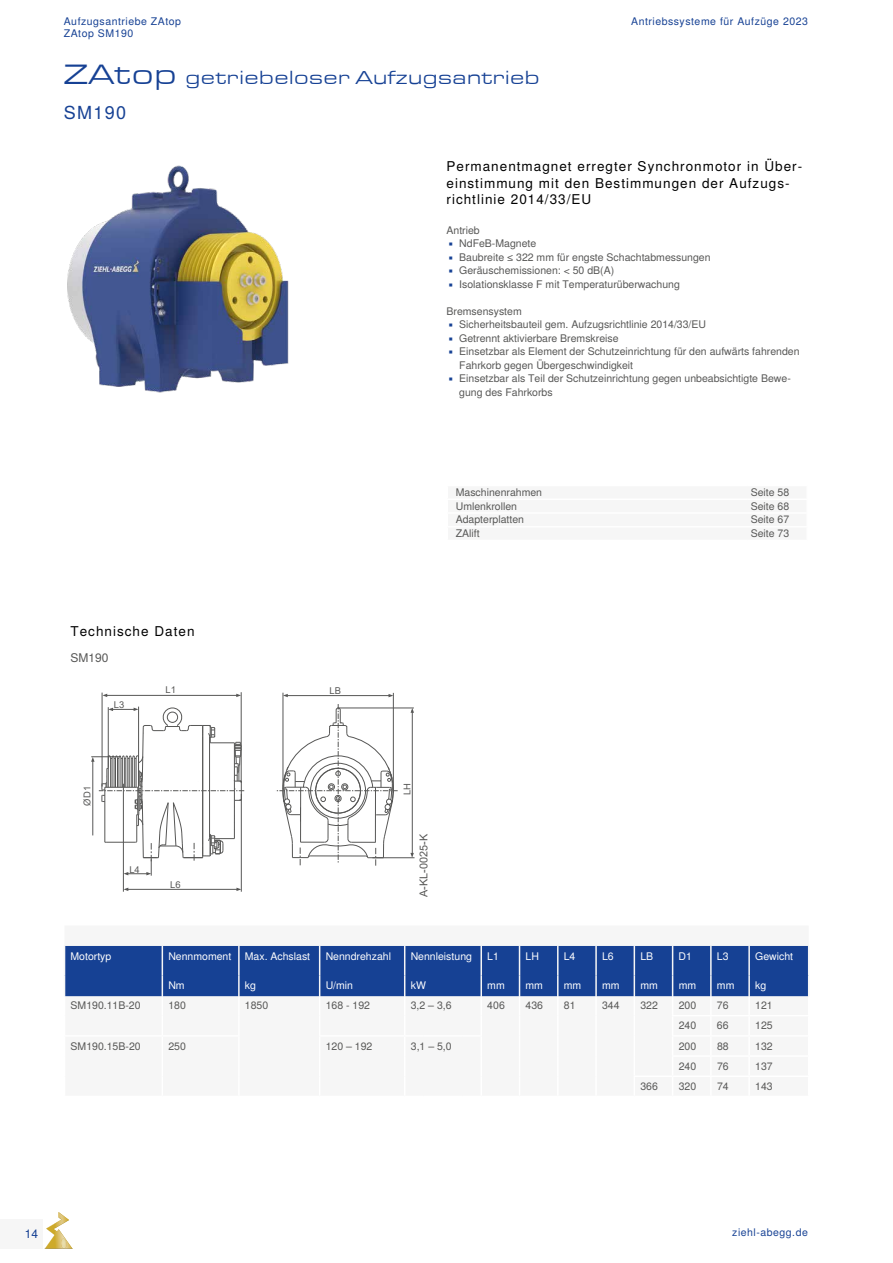
<style>
.page{position:relative;width:893px;height:1263px;background:#fff}
.page>*{position:absolute;margin:0;border:0;box-sizing:border-box;transform-origin:0 0}
.t1{font:18px "Eurostile Extended";letter-spacing:.025em;color:#164194}
.t2{font:18px "Ziehl Abegg Sans";letter-spacing:.075em;color:#164194}
.t3{font:13.5px/16.2px "Ziehl Abegg Sans";letter-spacing:.075em;color:#000}
.t4{font:12px "Ziehl Abegg Sans";color:#575756}
.t5{font:12px "Ziehl Abegg Sans";color:#164194}
.t6{font:10.8px "Arial";color:#575756}
.t7{font:10.5px/13.5px "Ziehl Abegg Sans";color:#575756}
.t8{font:10.5px "Ziehl Abegg Sans";color:#fff}
.t9{font:10.5px "Ziehl Abegg Sans";letter-spacing:.05em;color:#164194}
.t10{font:9.45px "Arial";color:#575756}
.s1{font-size:27px}
.s2{color:#164194}
</style>
<div class="page">
<img style="left:67px;top:165px;width:222px;height:228px">
<svg style="left:65px;top:945px;width:744px;height:1px"></svg>
<div style="left:64px;top:946px;width:745px;height:51px;background:#164194"></div>
<hr style="left:123px;top:784px;width:1px;height:108px;background:#575756">
<hr style="left:241px;top:794px;width:1px;height:98px;background:#575756">
<hr style="left:126px;top:889px;width:112px;height:1px;background:#575756">
<svg style="left:236px;top:888px;width:5px;height:3px"></svg>
<svg style="left:91px;top:707px;width:153px;height:169px"></svg>
<hr style="left:91px;top:756px;width:30px;height:1px;background:#575756">
<hr style="left:102px;top:693px;width:1px;height:93px;background:#575756">
<hr style="left:241px;top:692px;width:1px;height:91px;background:#575756">
<hr style="left:106px;top:695px;width:132px;height:1px;background:#575756">
<svg style="left:102px;top:694px;width:5px;height:3px"></svg>
<svg style="left:236px;top:694px;width:5px;height:3px"></svg>
<hr style="left:283px;top:693px;width:1px;height:96px;background:#575756">
<hr style="left:393px;top:693px;width:1px;height:100px;background:#575756">
<hr style="left:287px;top:695px;width:103px;height:1px;background:#575756">
<svg style="left:283px;top:694px;width:5px;height:3px"></svg>
<svg style="left:388px;top:694px;width:5px;height:3px"></svg>
<svg style="left:276px;top:704px;width:122px;height:162px"></svg>
<hr style="left:338px;top:708px;width:76px;height:1px;background:#575756">
<hr style="left:372px;top:857px;width:43px;height:1px;background:#575756">
<svg style="left:410px;top:853px;width:4px;height:5px"></svg>
<hr style="left:412px;top:710px;width:1px;height:144px;background:#575756">
<div style="left:0;top:1219px;width:43px;height:30px;background:#f6f6f6"></div>
<svg style="left:45px;top:1212px;width:28px;height:37px"></svg>
<p class="t9" style="left:64px;top:15px;width:119px">Aufzugsantriebe ZAtop</p>
<p class="t9" style="left:631px;top:15px;width:178px">Antriebssysteme für Aufzüge 2023</p>
<p class="t9" style="left:64px;top:28px;width:71px">ZAtop SM190</p>
<h1 class="t1" style="left:64px;top:67px;width:477px"><span class="s1">ZAtop</span> getriebeloser Aufzugsantrieb</h1>
<h1 class="t2" style="left:64px;top:103px;width:64px">SM190</h1>
<p class="t3" style="left:71px;top:623px;width:125px">Technische Daten</p>
<p class="t4" style="left:71px;top:650px;width:40px">SM190</p>
<p class="t10" style="left:114px;top:698px;width:12px">L3</p>
<p class="t10" style="left:166px;top:683px;width:12px">L1</p>
<p class="t10" style="left:329px;top:684px;width:13px">LB</p>
<p class="t10" style="left:81px;top:806px;width:22px;rotate:-90deg">ØD1</p>
<p class="t10" style="left:129px;top:863px;width:12px">L4</p>
<p class="t10" style="left:170px;top:878px;width:12px">L6</p>
<p class="t3" style="left:446px;top:159px;width:357px">Permanentmagnet erregter Synchronmotor in Über&shy;einstimmung mit den Bestimmungen der Aufzugs&shy;richtlinie 2014/33/EU</p>
<p class="t7" style="left:446px;top:223px;width:35px">Antrieb</p>
<p class="t7" style="left:446px;top:237px;width:91px"><span class="s2">▪</span> NdFeB-Magnete</p>
<p class="t7" style="left:446px;top:250px;width:266px"><span class="s2">▪</span> Baubreite ≤ 322 mm für engste Schachtabmessungen</p>
<p class="t7" style="left:446px;top:264px;width:169px"><span class="s2">▪</span> Geräuschemissionen: &lt; 50 dB(A)</p>
<p class="t7" style="left:446px;top:277px;width:235px"><span class="s2">▪</span> Isolationsklasse F mit Temperaturüberwachung</p>
<p class="t7" style="left:446px;top:304px;width:77px">Bremsensystem</p>
<p class="t7" style="left:446px;top:318px;width:261px"><span class="s2">▪</span> Sicherheitsbauteil gem. Aufzugsrichtlinie 2014/33/EU</p>
<p class="t7" style="left:446px;top:331px;width:174px"><span class="s2">▪</span> Getrennt aktivierbare Bremskreise</p>
<p class="t7" style="left:459px;top:345px;width:342px;text-indent:-13px"><span class="s2">▪</span> Einsetzbar als Element der Schutzeinrichtung für den aufwärts fahrenden<br>Fahrkorb gegen Übergeschwindigkeit</p>
<p class="t7" style="left:459px;top:372px;width:333px;text-indent:-13px"><span class="s2">▪</span> Einsetzbar als Teil der Schutzeinrichtung gegen unbeabsichtigte Bewe&shy;gung des Fahrkorbs</p>
<p class="t7" style="left:456px;top:486px;width:88px">Maschinenrahmen</p>
<p class="t7" style="left:751px;top:486px;width:40px">Seite 58</p>
<p class="t7" style="left:456px;top:499px;width:63px">Umlenkrollen</p>
<p class="t7" style="left:751px;top:499px;width:40px">Seite 68</p>
<p class="t7" style="left:456px;top:513px;width:70px">Adapterplatten</p>
<p class="t7" style="left:751px;top:513px;width:40px">Seite 67</p>
<p class="t7" style="left:456px;top:527px;width:25px">ZAlift</p>
<p class="t7" style="left:751px;top:527px;width:40px">Seite 73</p>
<p class="t10" style="left:401px;top:795px;width:14px;rotate:-90deg">LH</p>
<p class="t6" style="left:416px;top:897px;width:64px;rotate:-90deg">A-KL-0025-K</p>
<p class="t8" style="left:71px;top:950px;width:42px">Motortyp</p>
<p class="t8" style="left:168px;top:950px;width:65px">Nennmoment</p>
<p class="t8" style="left:245px;top:950px;width:67px">Max. Achslast</p>
<p class="t8" style="left:326px;top:950px;width:67px">Nenndrehzahl</p>
<p class="t8" style="left:411px;top:950px;width:63px">Nennleistung</p>
<p class="t8" style="left:487px;top:950px;width:13px">L1</p>
<p class="t8" style="left:525px;top:950px;width:15px">LH</p>
<p class="t8" style="left:564px;top:950px;width:13px">L4</p>
<p class="t8" style="left:602px;top:950px;width:13px">L6</p>
<p class="t8" style="left:640px;top:950px;width:14px">LB</p>
<p class="t8" style="left:679px;top:950px;width:15px">D1</p>
<p class="t8" style="left:717px;top:950px;width:13px">L3</p>
<p class="t8" style="left:755px;top:950px;width:39px">Gewicht</p>
<p class="t8" style="left:168px;top:980px;width:18px">Nm</p>
<p class="t8" style="left:245px;top:980px;width:13px">kg</p>
<p class="t8" style="left:326px;top:980px;width:29px">U/min</p>
<p class="t8" style="left:411px;top:980px;width:17px">kW</p>
<p class="t8" style="left:487px;top:980px;width:19px">mm</p>
<p class="t8" style="left:526px;top:980px;width:19px">mm</p>
<p class="t8" style="left:564px;top:980px;width:19px">mm</p>
<p class="t8" style="left:602px;top:980px;width:19px">mm</p>
<p class="t8" style="left:640px;top:980px;width:19px">mm</p>
<p class="t8" style="left:679px;top:980px;width:19px">mm</p>
<p class="t8" style="left:717px;top:980px;width:19px">mm</p>
<p class="t8" style="left:755px;top:980px;width:13px">kg</p>
<p class="t7" style="left:71px;top:999px;width:72px">SM190.11B-20</p>
<p class="t7" style="left:168px;top:999px;width:19px">180</p>
<p class="t7" style="left:245px;top:999px;width:25px">1850</p>
<p class="t7" style="left:326px;top:999px;width:46px">168 - 192</p>
<p class="t7" style="left:411px;top:999px;width:42px">3,2 – 3,6</p>
<p class="t7" style="left:487px;top:999px;width:19px">406</p>
<p class="t7" style="left:526px;top:999px;width:19px">436</p>
<p class="t7" style="left:564px;top:999px;width:13px">81</p>
<p class="t7" style="left:602px;top:999px;width:19px">344</p>
<p class="t7" style="left:640px;top:999px;width:19px">322</p>
<p class="t7" style="left:679px;top:999px;width:19px">200</p>
<p class="t7" style="left:717px;top:999px;width:13px">76</p>
<p class="t7" style="left:755px;top:999px;width:19px">121</p>
<p class="t7" style="left:679px;top:1019px;width:19px">240</p>
<p class="t7" style="left:717px;top:1019px;width:13px">66</p>
<p class="t7" style="left:755px;top:1019px;width:19px">125</p>
<p class="t7" style="left:71px;top:1039px;width:72px">SM190.15B-20</p>
<p class="t7" style="left:168px;top:1039px;width:19px">250</p>
<p class="t7" style="left:326px;top:1039px;width:48px">120 – 192</p>
<p class="t7" style="left:411px;top:1039px;width:42px">3,1 – 5,0</p>
<p class="t7" style="left:679px;top:1039px;width:19px">200</p>
<p class="t7" style="left:717px;top:1039px;width:13px">88</p>
<p class="t7" style="left:755px;top:1039px;width:19px">132</p>
<p class="t7" style="left:679px;top:1059px;width:19px">240</p>
<p class="t7" style="left:717px;top:1059px;width:13px">76</p>
<p class="t7" style="left:755px;top:1059px;width:19px">137</p>
<p class="t7" style="left:640px;top:1079px;width:19px">366</p>
<p class="t7" style="left:679px;top:1079px;width:19px">320</p>
<p class="t7" style="left:717px;top:1079px;width:13px">74</p>
<p class="t7" style="left:755px;top:1079px;width:19px">143</p>
<p class="t5" style="left:25px;top:1227px;width:15px">14</p>
<p class="t9" style="left:732px;top:1226px;width:77px">ziehl-abegg.de</p>
</div>
